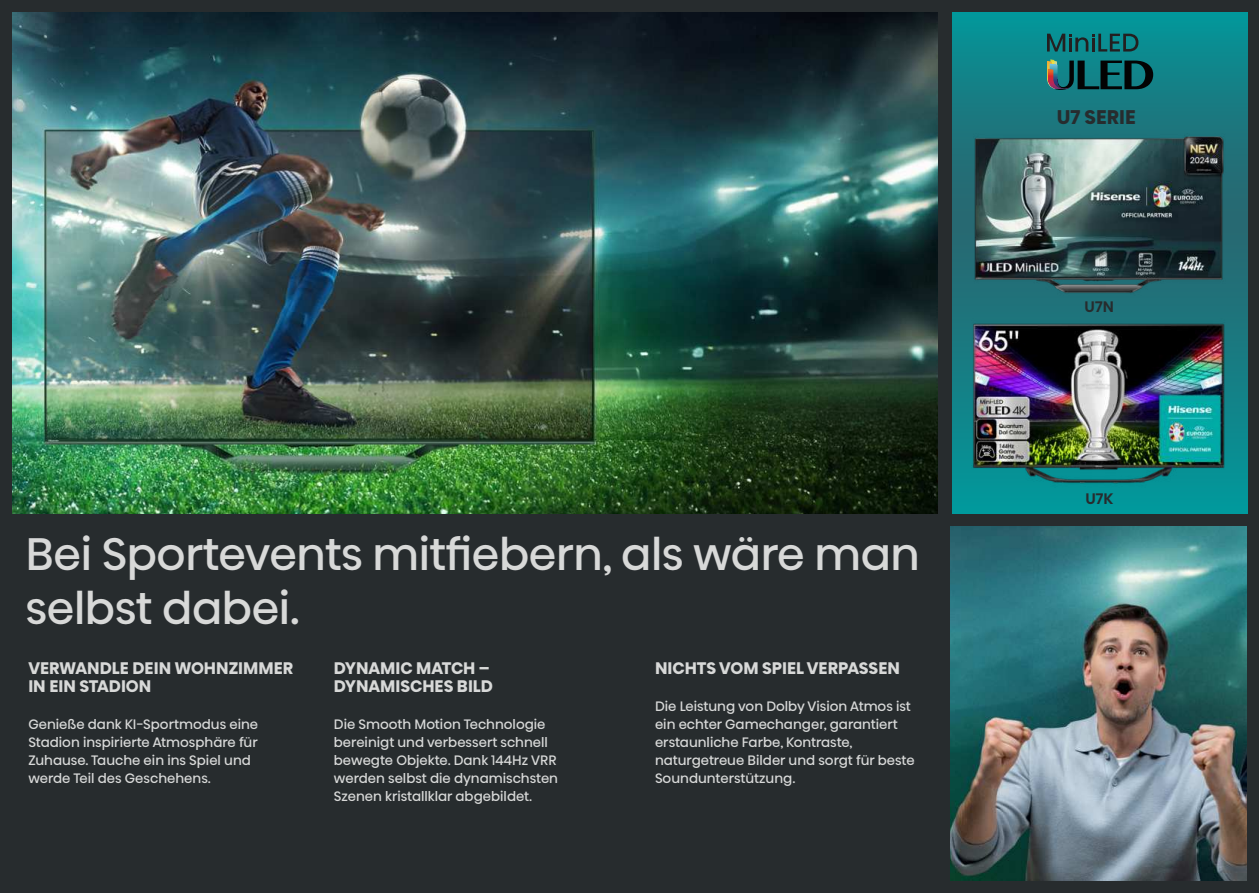
<style>
.page{position:relative;width:1259px;height:893px;background:#fff}
.page>*{position:absolute;margin:0;border:0;box-sizing:border-box;transform-origin:0 0}
.t1{font:45px/54px "Hisense Alfabet";letter-spacing:-.01em;color:#d8d9d8}
.t2{font:700 19.5px "Hisense Alfabet";color:#272c2e}
.t3{font:700 16.5px/18px "Hisense Alfabet";color:#d8d9d8}
.t4{font:500 15px "Hisense Alfabet";color:#272c2e}
.t5{font:13.5px/18px "Hisense Alfabet";color:#d8d9d8}
</style>
<div class="page">
<div style="left:629px;top:0;width:630px;height:893px;background:#272c2e"></div>
<div style="left:0;top:0;width:629px;height:893px;background:#272c2e"></div>
<svg style="left:952px;top:12px;width:295px;height:501px"></svg>
<img style="left:13px;top:13px;width:925px;height:500px">
<img style="left:965px;top:271px;width:266px;height:217px">
<img style="left:967px;top:85px;width:262px;height:229px">
<img style="left:950px;top:526px;width:296px;height:354px">
<svg style="left:1047px;top:59px;width:106px;height:31px"></svg>
<svg style="left:1047px;top:34px;width:91px;height:18px"></svg>
<h1 class="t1" style="left:26px;top:526px;width:896px">Bei Sportevents mitfiebern, als wäre man selbst dabei.</h1>
<p class="t3" style="left:28px;top:659px;width:267px">VERWANDLE DEIN WOHNZIMMER<br>IN EIN STADION</p>
<p class="t5" style="left:28px;top:715px;width:231px">Genieße dank KI-Sportmodus eine<br>Stadion inspirierte Atmosphäre für<br>Zuhause. Tauche ein ins Spiel und werde Teil des Geschehens.</p>
<p class="t3" style="left:334px;top:659px;width:161px">DYNAMIC MATCH –<br>DYNAMISCHES BILD</p>
<p class="t5" style="left:334px;top:715px;width:226px">Die Smooth Motion Technologie bereinigt und verbessert schnell bewegte Objekte. Dank 144Hz VRR werden selbst die dynamischsten<br>Szenen kristallklar abgebildet.</p>
<p class="t3" style="left:655px;top:659px;width:246px">NICHTS VOM SPIEL VERPASSEN</p>
<p class="t5" style="left:655px;top:697px;width:261px">Die Leistung von Dolby Vision Atmos ist ein echter Gamechanger, garantiert erstaunliche Farbe, Kontraste, naturgetreue Bilder und sorgt für beste Soundunterstützung.</p>
<h2 class="t2" style="left:1056px;top:106px;width:81px">U7 SERIE</h2>
<p class="t4" style="left:1084px;top:299px;width:31px">U7N</p>
<p class="t4" style="left:1085px;top:490px;width:29px">U7K</p>
</div>
